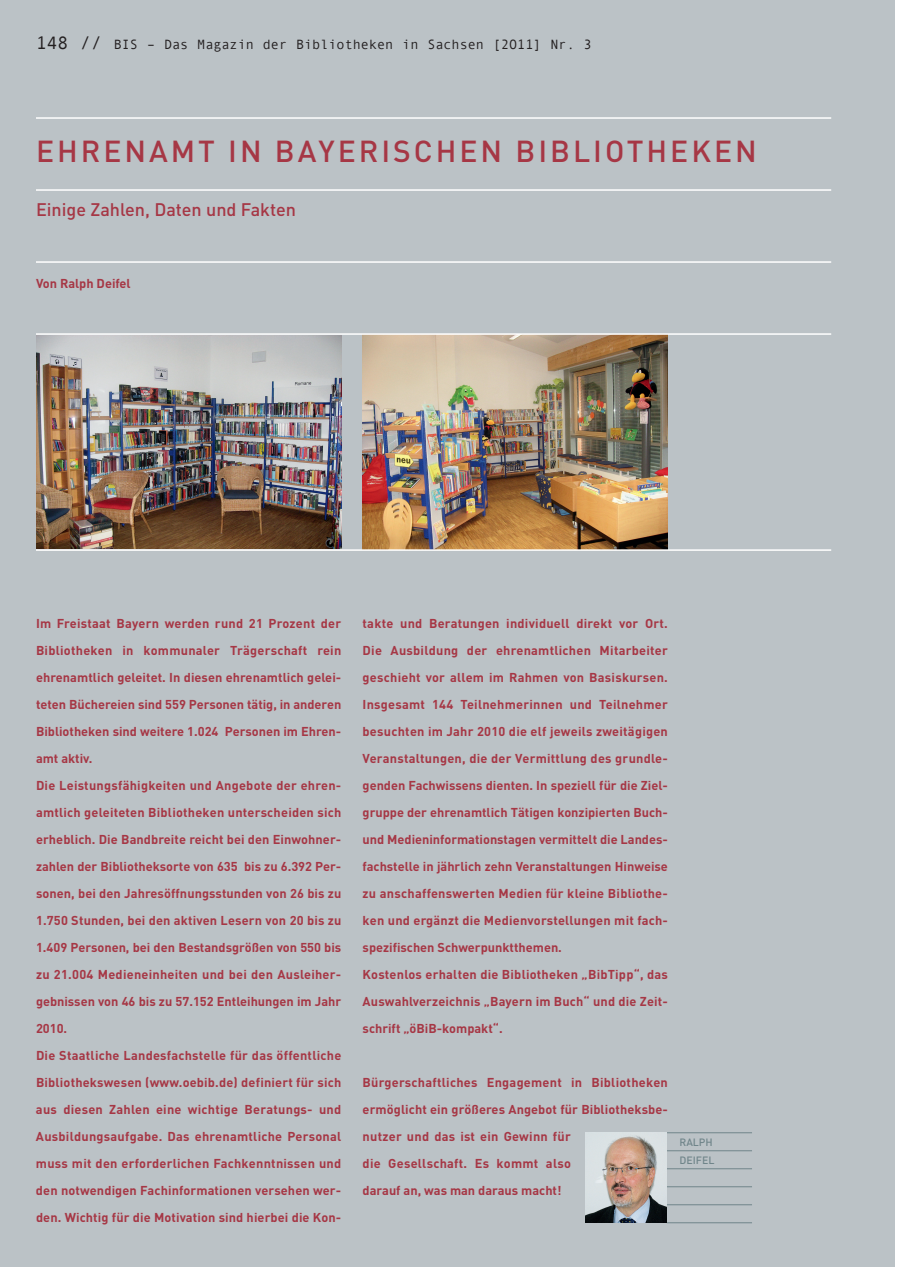
<style>
.page{position:relative;width:897px;height:1267px;background:#fff}
.page>*{position:absolute;margin:0;border:0;box-sizing:border-box;transform-origin:0 0}
.t1{font:500 30px "DIN";letter-spacing:.1em;color:#a63745}
.t2{font:500 18px "DIN";color:#a63745}
.t3{font:13.5px "Andale Mono";color:#231f20}
.t4{font:700 12.75px/27px "DIN";letter-spacing:.01em;color:#a63745}
.t5{font:500 10.5px/18px "DIN";color:#70858a}
.s1{font-size:18px}
</style>
<div class="page">
<div style="left:0;top:0;width:895px;height:1267px;background:#bbc2c6"></div>
<hr style="left:36px;top:117px;width:795px;height:2px;background:#fff">
<hr style="left:36px;top:189px;width:795px;height:2px;background:#fff">
<hr style="left:36px;top:261px;width:795px;height:2px;background:#fff">
<img style="left:36px;top:336px;width:305px;height:213px">
<img style="left:363px;top:335px;width:305px;height:214px">
<hr style="left:667px;top:1132px;width:85px;height:1px;background:#70858a">
<hr style="left:667px;top:1150px;width:85px;height:1px;background:#70858a">
<hr style="left:667px;top:1168px;width:85px;height:1px;background:#70858a">
<hr style="left:667px;top:1186px;width:85px;height:1px;background:#70858a">
<hr style="left:667px;top:1204px;width:85px;height:1px;background:#70858a">
<hr style="left:667px;top:1222px;width:85px;height:1px;background:#70858a">
<img style="left:586px;top:1132px;width:81px;height:91px">
<hr style="left:36px;top:333px;width:795px;height:2px;background:#fff">
<hr style="left:36px;top:549px;width:795px;height:2px;background:#fff">
<p class="t3" style="left:36px;top:36px;width:557px"><span class="s1">148 //</span> BIS – Das Magazin der Bibliotheken in Sachsen [2O11] Nr. 3</p>
<h1 class="t1" style="left:36px;top:140px;width:722px">EHRENAMT IN BAYERISCHEN BIBLIOTHEKEN</h1>
<h2 class="t2" style="left:36px;top:203px;width:262px">Einige Zahlen, Daten und Fakten</h2>
<p class="t4" style="left:36px;top:271px;width:96px">Von Ralph Deifel</p>
<p class="t4" style="left:36px;top:611px;width:307px">Im Freistaat Bayern werden rund 21 Prozent der Bibliotheken in kommunaler Trägerschaft rein ehrenamtlich geleitet. In diesen ehrenamtlich gelei&shy;teten Büchereien sind 559 Personen tätig, in anderen Bibliotheken sind weitere 1.024 Personen im Ehren&shy;amt aktiv.<br>Die Leistungsfähigkeiten und Angebote der ehren&shy;amtlich geleiteten Bibliotheken unterscheiden sich erheblich. Die Bandbreite reicht bei den Einwohner&shy;zahlen der Bibliotheksorte von 635 bis zu 6.392 Per&shy;sonen, bei den Jahresöffnungsstunden von 26 bis zu 1.750 Stunden, bei den aktiven Lesern von 20 bis zu 1.409 Personen, bei den Bestandsgrößen von 550 bis zu 21.004 Medieneinheiten und bei den Ausleiher&shy;gebnissen von 46 bis zu 57.152 Entleihungen im Jahr 2010.<br>Die Staatliche Landesfachstelle für das öffentliche Bibliothekswesen (www.oebib.de) definiert für sich aus diesen Zahlen eine wichtige Beratungs- und Ausbildungsaufgabe. Das ehrenamtliche Personal muss mit den erforderlichen Fachkenntnissen und den notwendigen Fachinformationen versehen wer&shy;den. Wichtig für die Motivation sind hierbei die Kon-</p>
<p class="t4" style="left:363px;top:611px;width:307px">takte und Beratungen individuell direkt vor Ort.<br>Die Ausbildung der ehrenamtlichen Mitarbeiter geschieht vor allem im Rahmen von Basiskursen.<br>Insgesamt 144 Teilnehmerinnen und Teilnehmer besuchten im Jahr 2010 die elf jeweils zweitägigen Veranstaltungen, die der Vermittlung des grundle&shy;genden Fachwissens dienten. In speziell für die Ziel&shy;gruppe der ehrenamtlich Tätigen konzipierten Buch&shy;und Medieninformationstagen vermittelt die Landes&shy;fachstelle in jährlich zehn Veranstaltungen Hinweise zu anschaffenswerten Medien für kleine Bibliothe&shy;ken und ergänzt die Medienvorstellungen mit fach&shy;spezifischen Schwerpunktthemen.<br>Kostenlos erhalten die Bibliotheken „BibTipp“, das Auswahlverzeichnis „Bayern im Buch“ und die Zeit&shy;schrift „öBiB-kompakt“.</p>
<p class="t4" style="left:363px;top:1070px;width:307px">Bürgerschaftliches Engagement in Bibliotheken ermöglicht ein größeres Angebot für Bibliotheksbe&shy;nutzer und das ist ein Gewinn für<br>die Gesellschaft. Es kommt also<br>darauf an, was man daraus macht!</p>
<p class="t5" style="left:679px;top:1134px;width:36px">RALPH<br>DEIFEL</p>
</div>
